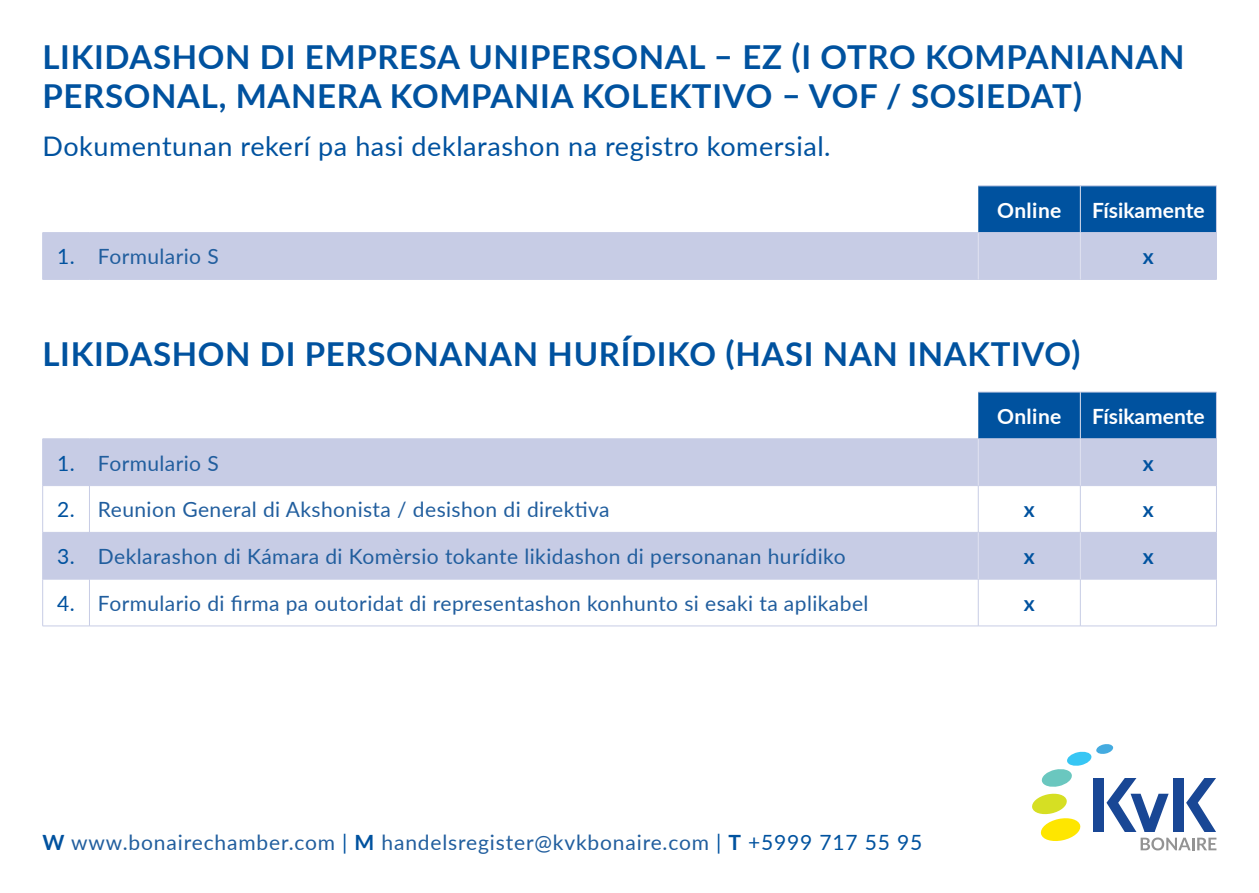
<style>
.page{position:relative;width:1259px;height:893px;background:#fff}
.page>*{position:absolute;margin:0;border:0;box-sizing:border-box;transform-origin:0 0}
.t1{font:700 33px/39px "Lato";letter-spacing:.02em;color:#00529f}
.t2{font:27px "Lato";letter-spacing:.02em;color:#00529f}
.t3{font:21px "Lato";letter-spacing:.02em;color:#215e9e}
.t4{font:21px "Lato";letter-spacing:.04em;color:#215e9e}
.t5{font:700 21px "Lato";color:#fff}
.t6{font:700 21px "Lato";color:#00529f}
.s1{color:#00529f}
.s2{font-weight:700;color:#00529f}
</style>
<div class="page">
<div style="left:978px;top:186px;width:238px;height:46px;background:#00529f"></div>
<div style="left:43px;top:233px;width:1173px;height:46px;background:#c7cce5"></div>
<hr style="left:978px;top:185px;width:102px;height:1px;background:#c7cce5">
<hr style="left:1080px;top:185px;width:136px;height:1px;background:#c7cce5">
<hr style="left:1216px;top:186px;width:1px;height:46px;background:#c7cce5">
<hr style="left:43px;top:232px;width:46px;height:1px;background:#c7cce5">
<hr style="left:42px;top:233px;width:1px;height:46px;background:#c7cce5">
<hr style="left:89px;top:232px;width:889px;height:1px;background:#c7cce5">
<hr style="left:89px;top:233px;width:1px;height:46px;background:#c7cce5">
<hr style="left:978px;top:232px;width:102px;height:1px;background:#c7cce5">
<hr style="left:1080px;top:232px;width:136px;height:1px;background:#c7cce5">
<hr style="left:1216px;top:233px;width:1px;height:46px;background:#c7cce5">
<hr style="left:43px;top:279px;width:46px;height:1px;background:#c7cce5">
<hr style="left:89px;top:279px;width:889px;height:1px;background:#c7cce5">
<hr style="left:978px;top:279px;width:102px;height:1px;background:#c7cce5">
<hr style="left:1080px;top:279px;width:136px;height:1px;background:#c7cce5">
<hr style="left:1079px;top:186px;width:2px;height:47px;background:#e1e3f1">
<hr style="left:977px;top:233px;width:1px;height:46px;background:#e1e3f1">
<hr style="left:1079px;top:233px;width:2px;height:46px;background:#e1e3f1">
<svg style="left:1032px;top:744px;width:184px;height:106px"></svg>
<div style="left:978px;top:393px;width:238px;height:45px;background:#00529f"></div>
<svg style="left:43px;top:439px;width:1173px;height:140px;fill:#c7cce5"></svg>
<hr style="left:978px;top:392px;width:102px;height:1px;background:#c7cce5">
<hr style="left:1080px;top:392px;width:136px;height:1px;background:#c7cce5">
<hr style="left:1216px;top:392px;width:1px;height:47px;background:#c7cce5">
<hr style="left:43px;top:438px;width:46px;height:1px;background:#c7cce5">
<hr style="left:42px;top:439px;width:1px;height:46px;background:#c7cce5">
<hr style="left:89px;top:438px;width:889px;height:1px;background:#c7cce5">
<hr style="left:89px;top:439px;width:1px;height:46px;background:#c7cce5">
<hr style="left:978px;top:438px;width:102px;height:1px;background:#c7cce5">
<hr style="left:1080px;top:438px;width:136px;height:1px;background:#c7cce5">
<hr style="left:1216px;top:439px;width:1px;height:46px;background:#c7cce5">
<hr style="left:43px;top:485px;width:46px;height:1px;background:#c7cce5">
<hr style="left:42px;top:486px;width:1px;height:46px;background:#c7cce5">
<hr style="left:89px;top:485px;width:889px;height:1px;background:#c7cce5">
<hr style="left:89px;top:486px;width:1px;height:46px;background:#c7cce5">
<hr style="left:978px;top:485px;width:102px;height:1px;background:#c7cce5">
<hr style="left:977px;top:486px;width:1px;height:46px;background:#c7cce5">
<hr style="left:1080px;top:485px;width:136px;height:1px;background:#c7cce5">
<hr style="left:1079px;top:486px;width:2px;height:46px;background:#c7cce5">
<hr style="left:1216px;top:486px;width:1px;height:46px;background:#c7cce5">
<hr style="left:43px;top:532px;width:46px;height:1px;background:#c7cce5">
<hr style="left:42px;top:532px;width:1px;height:47px;background:#c7cce5">
<hr style="left:89px;top:532px;width:889px;height:1px;background:#c7cce5">
<hr style="left:89px;top:532px;width:1px;height:47px;background:#c7cce5">
<hr style="left:978px;top:532px;width:102px;height:1px;background:#c7cce5">
<hr style="left:1080px;top:532px;width:136px;height:1px;background:#c7cce5">
<hr style="left:1216px;top:532px;width:1px;height:47px;background:#c7cce5">
<hr style="left:43px;top:579px;width:46px;height:1px;background:#c7cce5">
<hr style="left:42px;top:579px;width:1px;height:47px;background:#c7cce5">
<hr style="left:89px;top:579px;width:889px;height:1px;background:#c7cce5">
<hr style="left:89px;top:579px;width:1px;height:47px;background:#c7cce5">
<hr style="left:978px;top:579px;width:102px;height:1px;background:#c7cce5">
<hr style="left:977px;top:579px;width:1px;height:47px;background:#c7cce5">
<hr style="left:1080px;top:579px;width:136px;height:1px;background:#c7cce5">
<hr style="left:1079px;top:579px;width:2px;height:47px;background:#c7cce5">
<hr style="left:1216px;top:579px;width:1px;height:47px;background:#c7cce5">
<hr style="left:43px;top:625px;width:46px;height:1px;background:#c7cce5">
<hr style="left:89px;top:625px;width:889px;height:1px;background:#c7cce5">
<hr style="left:978px;top:625px;width:102px;height:1px;background:#c7cce5">
<hr style="left:1080px;top:625px;width:136px;height:1px;background:#c7cce5">
<hr style="left:1079px;top:392px;width:2px;height:47px;background:#e1e3f1">
<hr style="left:977px;top:439px;width:1px;height:46px;background:#e1e3f1">
<hr style="left:1079px;top:439px;width:2px;height:46px;background:#e1e3f1">
<hr style="left:977px;top:532px;width:1px;height:47px;background:#e1e3f1">
<hr style="left:1079px;top:532px;width:2px;height:47px;background:#e1e3f1">
<h1 class="t1" style="left:43px;top:36px;width:1143px">LIKIDASHON DI EMPRESA UNIPERSONAL – EZ (I OTRO KOMPANIANAN<br>PERSONAL, MANERA KOMPANIA KOLEKTIVO – VOF / SOSIEDAT)</h1>
<p class="t2" style="left:43px;top:127px;width:789px">Dokumentunan rekerí pa hasi deklarashon na registro komersial.</p>
<p class="t5" style="left:997px;top:195px;width:66px">Online</p>
<p class="t5" style="left:1092px;top:195px;width:114px">Físikamente</p>
<p class="t3" style="left:57px;top:242px;width:163px"><span class="s1">1.</span> Formulario S</p>
<p class="t6" style="left:1143px;top:241px;width:12px">x</p>
<h1 class="t1" style="left:43px;top:333px;width:1039px">LIKIDASHON DI PERSONANAN HURÍDIKO (HASI NAN INAKTIVO)</h1>
<p class="t5" style="left:997px;top:401px;width:66px">Online</p>
<p class="t5" style="left:1092px;top:401px;width:114px">Físikamente</p>
<p class="t3" style="left:57px;top:448px;width:163px"><span class="s1">1.</span> Formulario S</p>
<p class="t6" style="left:1143px;top:448px;width:12px">x</p>
<p class="t3" style="left:57px;top:495px;width:554px"><span class="s1">2.</span> Reunion General di Akshonista / desishon di direktiva</p>
<p class="t6" style="left:1023px;top:494px;width:12px">x</p>
<p class="t6" style="left:1143px;top:494px;width:12px">x</p>
<p class="t3" style="left:57px;top:541px;width:790px"><span class="s1">3.</span> Deklarashon di Kámara di Komèrsio tokante likidashon di personanan hurídiko</p>
<p class="t6" style="left:1023px;top:541px;width:12px">x</p>
<p class="t6" style="left:1143px;top:541px;width:12px">x</p>
<p class="t3" style="left:57px;top:588px;width:812px"><span class="s1">4.</span> Formulario di firma pa outoridat di representashon konhunto si esaki ta aplikabel</p>
<p class="t6" style="left:1023px;top:588px;width:12px">x</p>
<p class="t4" style="left:43px;top:828px;width:881px"><span class="s2">W</span> www.bonairechamber.com <span class="s1">|</span> <span class="s2">M</span> handelsregister@kvkbonaire.com <span class="s1">|</span> <span class="s2">T</span> <span class="s1">+5999 717 55 95</span></p>
</div>
